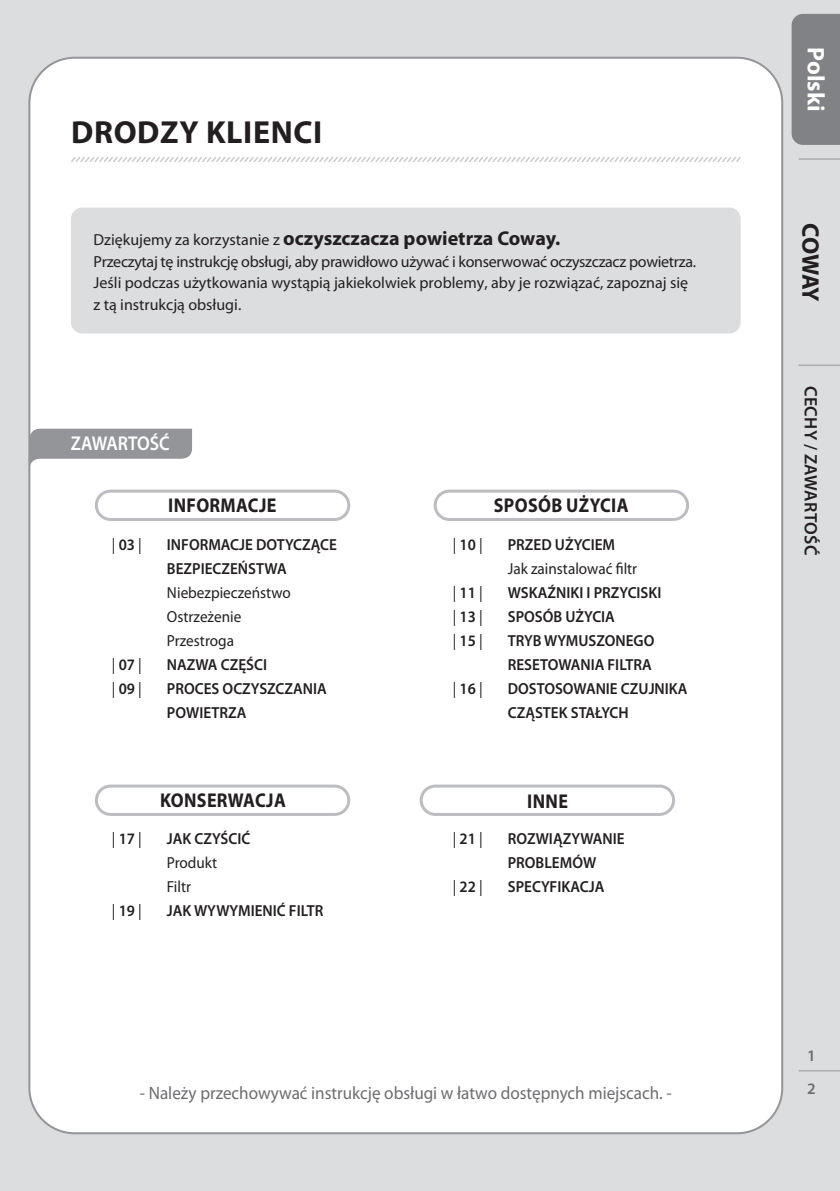
<style>
.page{position:relative;width:840px;height:1191px;background:#fff}
.page>*{position:absolute;margin:0;border:0;box-sizing:border-box;transform-origin:0 0}
.Heading_level1_hidde{font:700 32px "Myriad Pro";letter-spacing:.02em;color:#231f20}
.t1{font:700 24px "Myriad Pro";color:#fff}
.Section_level1{font:700 24px "Myriad Pro";letter-spacing:-.04em;color:#231f20}
.Body_level1{font:700 20px "Myriad Pro";letter-spacing:.01em;color:#231f20}
.Body_level1-2{font:700 20px "Myriad Pro";letter-spacing:.01em;color:#231f20;scale:.9 1}
.t2{font:600 20px "Myriad Pro";color:#fff;scale:.9 1}
.t3{font:18px "Myriad Pro";color:#6c6d70;scale:.95 1}
.Section_level2{font:600 18px "Myriad Pro";letter-spacing:.02em;color:#231f20}
.t4{font:600 16px/24px "Myriad Pro";color:#231f20;scale:.95 1}
.Body_level1-3{font:16px/21.2px "Myriad Pro";color:#231f20}
.Body_level1-4{font:16px "Myriad Pro";color:#231f20;scale:.95 1}
.t5{font:600 16px "Myriad Pro";color:#6c6d70}
.s1{font-weight:400;font-size:16px}
.s2{font-weight:600}
</style>
<div class="page">
<div style="left:0;top:0;width:839px;height:1191px;background:#dcdddf"></div>
<div style="left:29px;top:58px;width:752px;height:1075px;background:#fff;border-radius:45px"></div>
<svg style="left:71px;top:157px;width:670px;height:5px"></svg>
<hr style="left:798px;top:158px;width:41px;height:1px;background:#939598">
<hr style="left:798px;top:1070px;width:41px;height:1px;background:#939598">
<hr style="left:798px;top:365px;width:41px;height:1px;background:#939598">
<div style="left:791px;top:14px;width:48px;height:131px;background:#808285"></div>
<svg style="left:30px;top:429px;width:162px;height:40px"></svg>
<div style="left:71px;top:207px;width:669px;height:126px;background:#dcdddf;border-radius:11px"></div>
<div style="left:95px;top:489px;width:255px;height:32px;border:3px solid #bcbdc0;border-radius:14px"></div>
<div style="left:95px;top:784px;width:255px;height:32px;border:3px solid #bcbdc0;border-radius:14px"></div>
<div style="left:433px;top:489px;width:255px;height:32px;border:3px solid #bcbdc0;border-radius:14px"></div>
<div style="left:419px;top:784px;width:255px;height:32px;border:3px solid #bcbdc0;border-radius:14px"></div>
<p class="Heading_level1_hidde" style="left:71px;top:111px;width:252px">DRODZY KLIENCI</p>
<p class="Body_level1" style="left:94px;top:225px;width:468px"><span class="s1">Dziękujemy za korzystanie z</span> oczyszczacza powietrza Coway.</p>
<p class="Body_level1-3" style="left:94px;top:251px;width:603px">Przeczytaj tę instrukcję obsługi, aby prawidłowo używać i konserwować oczyszczacz powietrza.<br>Jeśli podczas użytkowania wystąpią jakiekolwiek problemy, aby je rozwiązać, zapoznaj się z tą instrukcją obsługi.</p>
<p class="t2" style="left:71px;top:431px;width:111px">ZAWARTOŚĆ</p>
<p class="Body_level1-2" style="left:168px;top:492px;width:122px">INFORMACJE</p>
<p class="Body_level1-2" style="left:493px;top:492px;width:151px">SPOSÓB UŻYCIA</p>
<p class="Body_level1-4" style="left:112px;top:534px;width:33px">| <span class="s2">03</span> |</p>
<p class="t4" style="left:167px;top:532px;width:180px">INFORMACJE DOTYCZĄCE<br>BEZPIECZEŃSTWA</p>
<p class="Body_level1-4" style="left:167px;top:582px;width:132px">Niebezpieczeństwo</p>
<p class="Body_level1-4" style="left:167px;top:606px;width:80px">Ostrzeżenie</p>
<p class="Body_level1-4" style="left:167px;top:630px;width:72px">Przestroga</p>
<p class="Body_level1-4" style="left:112px;top:654px;width:33px">| <span class="s2">07</span> |</p>
<p class="t4" style="left:167px;top:652px;width:107px">NAZWA CZĘŚCI</p>
<p class="Body_level1-4" style="left:112px;top:678px;width:33px">| <span class="s2">09</span> |</p>
<p class="t4" style="left:167px;top:676px;width:170px">PROCES OCZYSZCZANIA<br>POWIETRZA</p>
<p class="Body_level1-4" style="left:452px;top:534px;width:33px">| <span class="s2">10</span> |</p>
<p class="t4" style="left:507px;top:532px;width:114px">PRZED UŻYCIEM</p>
<p class="Body_level1-4" style="left:507px;top:558px;width:138px">Jak zainstalować filtr</p>
<p class="Body_level1-4" style="left:452px;top:582px;width:33px">| <span class="s2">11</span> |</p>
<p class="t4" style="left:507px;top:580px;width:163px">WSKAŹNIKI I PRZYCISKI</p>
<p class="Body_level1-4" style="left:452px;top:606px;width:33px">| <span class="s2">13</span> |</p>
<p class="t4" style="left:507px;top:604px;width:114px">SPOSÓB UŻYCIA</p>
<p class="Body_level1-4" style="left:452px;top:630px;width:33px">| <span class="s2">15</span> |</p>
<p class="t4" style="left:507px;top:628px;width:156px">TRYB WYMUSZONEGO<br>RESETOWANIA FILTRA</p>
<p class="Body_level1-4" style="left:452px;top:678px;width:33px">| <span class="s2">16</span> |</p>
<p class="t4" style="left:507px;top:676px;width:191px">DOSTOSOWANIE CZUJNIKA<br>CZĄSTEK STAŁYCH</p>
<p class="Body_level1-2" style="left:160px;top:787px;width:141px">KONSERWACJA</p>
<p class="Body_level1-2" style="left:527px;top:787px;width:47px">INNE</p>
<p class="Body_level1-4" style="left:112px;top:828px;width:33px">| <span class="s2">17</span> |</p>
<p class="t4" style="left:167px;top:826px;width:89px">JAK CZYŚCIĆ</p>
<p class="Body_level1-4" style="left:167px;top:852px;width:54px">Produkt</p>
<p class="Body_level1-4" style="left:167px;top:876px;width:27px">Filtr</p>
<p class="Body_level1-4" style="left:112px;top:900px;width:33px">| <span class="s2">19</span> |</p>
<p class="t4" style="left:167px;top:898px;width:166px">JAK WYWYMIENIĆ FILTR</p>
<p class="Body_level1-4" style="left:452px;top:828px;width:33px">| <span class="s2">21</span> |</p>
<p class="t4" style="left:507px;top:826px;width:124px">ROZWIĄZYWANIE<br>PROBLEMÓW</p>
<p class="Body_level1-4" style="left:452px;top:876px;width:33px">| <span class="s2">22</span> |</p>
<p class="t4" style="left:507px;top:874px;width:103px">SPECYFIKACJA</p>
<p class="t3" style="left:140px;top:1082px;width:561px">- Należy przechowywać instrukcję obsługi w łatwo dostępnych miejscach. -</p>
<h2 class="t1" style="left:831px;top:47px;width:66px;rotate:90deg">Polski</h2>
<p class="Section_level1" style="left:825px;top:223px;width:80px;rotate:90deg">COWAY</p>
<p class="Section_level2" style="left:821px;top:386px;width:171px;rotate:90deg">CECHY / ZAWARTOŚĆ</p>
<p class="t5" style="left:806px;top:1045px;width:10px">1</p>
<p class="t5" style="left:806px;top:1078px;width:10px">2</p>
</div>
